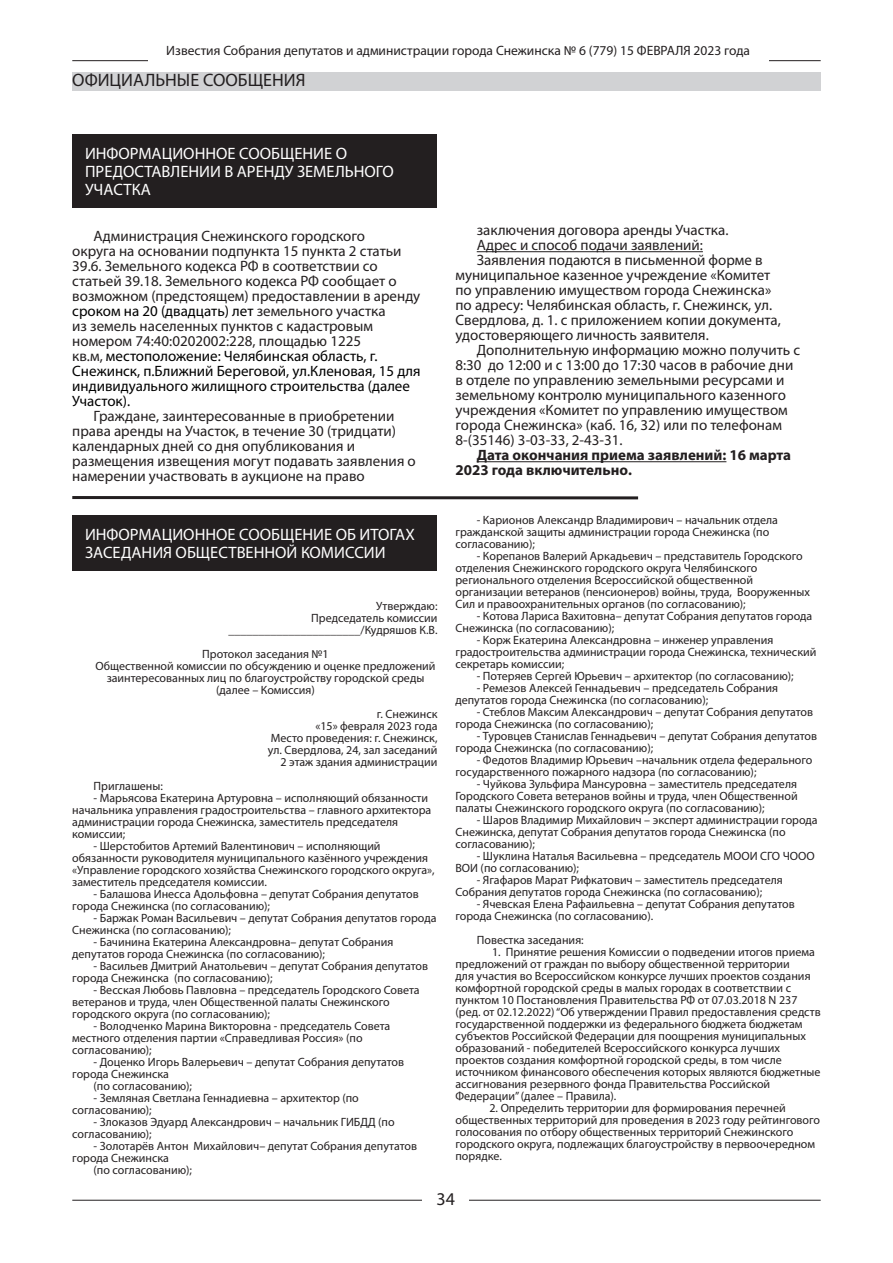
<style>
.page{position:relative;width:893px;height:1263px;background:#fff}
.page>*{position:absolute;margin:0;border:0;box-sizing:border-box;transform-origin:0 0}
.t1{font:18px "Myriad Pro";color:#231f20}
.Постановление{font:16.5px/18px "Myriad Pro";color:#fff}
.Основной_8-8{font:15px/15px "Myriad Pro";color:#231f20}
.Основной_8-8-2{font:700 15px/15px "Myriad Pro";color:#231f20}
.t2{font:13.5px "Myriad Pro";color:#231f20}
.Основной_8-8-3{font:12px/12px "Myriad Pro";color:#231f20}
.s1{color:#000}
</style>
<div class="page">
<hr style="left:72px;top:60px;width:749px;height:1px;background:#231f20">
<hr style="left:72px;top:1200px;width:749px;height:1px;background:#231f20">
<div style="left:148px;top:39px;width:621px;height:23px;background:#fff"></div>
<div style="left:423px;top:1190px;width:46px;height:22px;background:#fff"></div>
<div style="left:72px;top:134px;width:365px;height:74px;background:#231f20"></div>
<hr style="left:477px;top:251px;width:226px;height:1px;background:#231f20">
<hr style="left:477px;top:461px;width:249px;height:1px;background:#231f20">
<div style="left:72px;top:72px;width:749px;height:18px;background:#d1d2d4"></div>
<div style="left:72px;top:514px;width:365px;height:56px;background:#231f20"></div>
<hr style="left:72px;top:496px;width:566px;height:3px;background:#231f20">
<p class="t2" style="left:166px;top:42px;width:585px">Известия Собрания депутатов и администрации города Снежинска № 6 (779) 15 ФЕВРАЛЯ 2023 года</p>
<p class="t1" style="left:72px;top:69px;width:235px">ОФИЦИАЛЬНЫЕ СООБЩЕНИЯ</p>
<p class="Постановление" style="left:85px;top:144px;width:310px">ИНФОРМАЦИОННОЕ СООБЩЕНИЕ О<br>ПРЕДОСТАВЛЕНИИ В АРЕНДУ ЗЕМЕЛЬНОГО<br>УЧАСТКА</p>
<p class="Основной_8-8" style="left:72px;top:228px;width:350px;text-indent:21px">Администрация Снежинского городского<br>округа на основании подпункта 15 пункта 2 статьи 39.6. Земельного кодекса РФ в соответствии со статьей 39.18. Земельного кодекса РФ сообщает о возможном (предстоящем) предоставлении в аренду <span class="s1">сроком на 20 (двадцать) лет</span> земельного участка<br>из земель населенных пунктов с кадастровым номером 74:40:0202002:228, площадью 1225<br>кв.м, <span class="s1">местоположение: Челябинская область, г.<br>Снежинск, п.Ближний Береговой, ул.Кленовая, 15 для индивидуального жилищного строительства (далее Участок).</span></p>
<p class="Основной_8-8" style="left:72px;top:408px;width:345px;text-indent:21px">Граждане, заинтересованные в приобретении права аренды на Участок, в течение 30 (тридцати) календарных дней со дня опубликования и размещения извещения могут подавать заявления о намерении участвовать в аукционе на право</p>
<p class="Постановление" style="left:85px;top:525px;width:331px">ИНФОРМАЦИОННОЕ СООБЩЕНИЕ ОБ ИТОГАХ<br>ЗАСЕДАНИЯ ОБЩЕСТВЕННОЙ КОМИССИИ</p>
<p class="Основной_8-8-3" style="left:376px;top:600px;width:63px">Утверждаю:</p>
<p class="Основной_8-8-3" style="left:311px;top:612px;width:128px">Председатель комиссии</p>
<p class="Основной_8-8-3" style="left:229px;top:624px;width:210px">______________________/Кудряшов К.В.</p>
<p class="Основной_8-8-3" style="left:202px;top:648px;width:128px">Протокол заседания №1</p>
<p class="Основной_8-8-3" style="left:96px;top:660px;width:341px">Общественной комиссии по обсуждению и оценке предложений</p>
<p class="Основной_8-8-3" style="left:107px;top:672px;width:319px">заинтересованных лиц по благоустройству городской среды</p>
<p class="Основной_8-8-3" style="left:216px;top:684px;width:100px">(далее – Комиссия)</p>
<p class="Основной_8-8-3" style="left:377px;top:708px;width:62px">г. Снежинск</p>
<p class="Основной_8-8-3" style="left:315px;top:720px;width:124px">«15» февраля 2023 года</p>
<p class="Основной_8-8-3" style="left:271px;top:732px;width:168px">Место проведения: г. Снежинск,</p>
<p class="Основной_8-8-3" style="left:268px;top:744px;width:171px">ул. Свердлова, 24, зал заседаний</p>
<p class="Основной_8-8-3" style="left:281px;top:756px;width:158px">2 этаж здания администрации</p>
<p class="Основной_8-8-3" style="left:94px;top:780px;width:71px">Приглашены:</p>
<p class="Основной_8-8-3" style="left:72px;top:792px;width:361px;text-indent:21px">- Марьясова Екатерина Артуровна – исполняющий обязанности начальника управления градостроительства – главного архитектора администрации города Снежинска, заместитель председателя комиссии;</p>
<p class="Основной_8-8-3" style="left:72px;top:840px;width:364px;text-indent:21px">- Шерстобитов Артемий Валентинович – исполняющий обязанности руководителя муниципального казённого учреждения «Управление городского хозяйства Снежинского городского округа», заместитель председателя комиссии.</p>
<p class="Основной_8-8-3" style="left:72px;top:888px;width:348px;text-indent:21px">- Балашова Инесса Адольфовна – депутат Собрания депутатов города Снежинска (по согласованию);</p>
<p class="Основной_8-8-3" style="left:72px;top:912px;width:366px;text-indent:21px">- Баржак Роман Васильевич – депутат Собрания депутатов города<br>Снежинска (по согласованию);</p>
<p class="Основной_8-8-3" style="left:72px;top:936px;width:323px;text-indent:21px">- Бачинина Екатерина Александровна– депутат Собрания депутатов города Снежинска (по согласованию);</p>
<p class="Основной_8-8-3" style="left:72px;top:960px;width:357px;text-indent:21px">- Васильев Дмитрий Анатольевич – депутат Собрания депутатов города Снежинска (по согласованию);</p>
<p class="Основной_8-8-3" style="left:72px;top:984px;width:349px;text-indent:21px">- Весская Любовь Павловна – председатель Городского Совета ветеранов и труда, член Общественной палаты Снежинского городского округа (по согласованию);</p>
<p class="Основной_8-8-3" style="left:72px;top:1020px;width:320px;text-indent:21px">- Володченко Марина Викторовна - председатель Совета местного отделения партии «Справедливая Россия» (по согласованию);</p>
<p class="Основной_8-8-3" style="left:72px;top:1056px;width:333px;text-indent:21px">- Доценко Игорь Валерьевич – депутат Собрания депутатов города Снежинска</p>
<p class="Основной_8-8-3" style="left:94px;top:1080px;width:100px">(по согласованию);</p>
<p class="Основной_8-8-3" style="left:72px;top:1092px;width:288px;text-indent:21px">- Земляная Светлана Геннадиевна – архитектор (по согласованию);</p>
<p class="Основной_8-8-3" style="left:72px;top:1116px;width:324px;text-indent:21px">- Злоказов Эдуард Александрович – начальник ГИБДД (по согласованию);</p>
<p class="Основной_8-8-3" style="left:72px;top:1140px;width:346px;text-indent:21px">- Золотарёв Антон Михайлович– депутат Собрания депутатов города Снежинска</p>
<p class="Основной_8-8-3" style="left:94px;top:1164px;width:100px">(по согласованию);</p>
<p class="Основной_8-8" style="left:477px;top:222px;width:253px">заключения договора аренды Участка.</p>
<p class="Основной_8-8" style="left:477px;top:237px;width:228px">Адрес и способ подачи заявлений:</p>
<p class="Основной_8-8" style="left:455px;top:252px;width:327px;text-indent:21px">Заявления подаются в письменной форме в муниципальное казенное учреждение «Комитет по управлению имуществом города Снежинска» по адресу: Челябинская область, г. Снежинск, ул.<br>Свердлова, д. 1. с приложением копии документа, удостоверяющего личность заявителя.</p>
<p class="Основной_8-8" style="left:455px;top:342px;width:346px;text-indent:21px">Дополнительную информацию можно получить с 8:30 до 12:00 и с 13:00 до 17:30 часов в рабочие дни в отделе по управлению земельными ресурсами и земельному контролю муниципального казенного учреждения «Комитет по управлению имуществом города Снежинска» (каб. 16, 32) или по телефонам 8-(35146) 3-03-33, 2-43-31.</p>
<p class="Основной_8-8-2" style="left:455px;top:447px;width:337px;text-indent:21px">Дата окончания приема заявлений: 16 марта<br>2023 года включительно.</p>
<p class="Основной_8-8-3" style="left:455px;top:513px;width:324px;text-indent:21px">- Карионов Александр Владимирович – начальник отдела гражданской защиты администрации города Снежинска (по согласованию);</p>
<p class="Основной_8-8-3" style="left:455px;top:549px;width:356px;text-indent:21px">- Корепанов Валерий Аркадьевич – представитель Городского отделения Снежинского городского округа Челябинского регионального отделения Всероссийской общественной организации ветеранов (пенсионеров) войны, труда, Вооруженных Сил и правоохранительных органов (по согласованию);</p>
<p class="Основной_8-8-3" style="left:455px;top:609px;width:358px;text-indent:21px">- Котова Лариса Вахитовна– депутат Собрания депутатов города<br>Снежинска (по согласованию);</p>
<p class="Основной_8-8-3" style="left:455px;top:633px;width:362px;text-indent:21px">- Корж Екатерина Александровна – инженер управления градостроительства администрации города Снежинска, технический секретарь комиссии;</p>
<p class="Основной_8-8-3" style="left:477px;top:669px;width:319px">- Потеряев Сергей Юрьевич – архитектор (по согласованию);</p>
<p class="Основной_8-8-3" style="left:455px;top:681px;width:324px;text-indent:21px">- Ремезов Алексей Геннадьевич – председатель Собрания депутатов города Снежинска (по согласованию);</p>
<p class="Основной_8-8-3" style="left:455px;top:705px;width:359px;text-indent:21px">- Стеблов Максим Александрович – депутат Собрания депутатов города Снежинска (по согласованию);</p>
<p class="Основной_8-8-3" style="left:455px;top:729px;width:363px;text-indent:21px">- Туровцев Станислав Геннадьевич – депутат Собрания депутатов города Снежинска (по согласованию);</p>
<p class="Основной_8-8-3" style="left:455px;top:753px;width:358px;text-indent:21px">- Федотов Владимир Юрьевич –начальник отдела федерального государственного пожарного надзора (по согласованию);</p>
<p class="Основной_8-8-3" style="left:455px;top:777px;width:344px;text-align:justify;text-indent:21px">- Чуйкова Зульфира Мансуровна – заместитель председателя Городского Совета ветеранов войны и труда, член Общественной палаты Снежинского городского округа (по согласованию);</p>
<p class="Основной_8-8-3" style="left:455px;top:813px;width:364px;text-indent:21px">- Шаров Владимир Михайлович – эксперт администрации города<br>Снежинска, депутат Собрания депутатов города Снежинска (по согласованию);</p>
<p class="Основной_8-8-3" style="left:455px;top:849px;width:361px;text-indent:21px">- Шуклина Наталья Васильевна – председатель МООИ СГО ЧООО<br>ВОИ (по согласованию);</p>
<p class="Основной_8-8-3" style="left:455px;top:873px;width:329px;text-indent:21px">- Ягафаров Марат Рифкатович – заместитель председателя<br>Собрания депутатов города Снежинска (по согласованию);</p>
<p class="Основной_8-8-3" style="left:455px;top:897px;width:341px;text-indent:21px">- Ячевская Елена Рафаильевна – депутат Собрания депутатов города Снежинска (по согласованию).</p>
<p class="Основной_8-8-3" style="left:477px;top:933px;width:109px">Повестка заседания:</p>
<p class="Основной_8-8-3" style="left:455px;top:945px;width:367px;text-indent:37px">1. Принятие решения Комиссии о подведении итогов приема предложений от граждан по выбору общественной территории<br>для участия во Всероссийском конкурсе лучших проектов создания комфортной городской среды в малых городах в соответствии с пунктом 10 Постановления Правительства РФ от 07.03.2018 N 237 (ред. от 02.12.2022) “Об утверждении Правил предоставления средств государственной поддержки из федерального бюджета бюджетам субъектов Российской Федерации для поощрения муниципальных образований - победителей Всероссийского конкурса лучших проектов создания комфортной городской среды, в том числе источником финансового обеспечения которых являются бюджетные ассигнования резервного фонда Правительства Российской Федерации” (далее – Правила).</p>
<p class="Основной_8-8-3" style="left:455px;top:1101px;width:366px;text-indent:34px">2. Определить территории для формирования перечней общественных территорий для проведения в 2023 году рейтингового голосования по отбору общественных территорий Снежинского городского округа, подлежащих благоустройству в первоочередном порядке.</p>
<h1 class="t1" style="left:437px;top:1188px;width:20px">34</h1>
</div>
